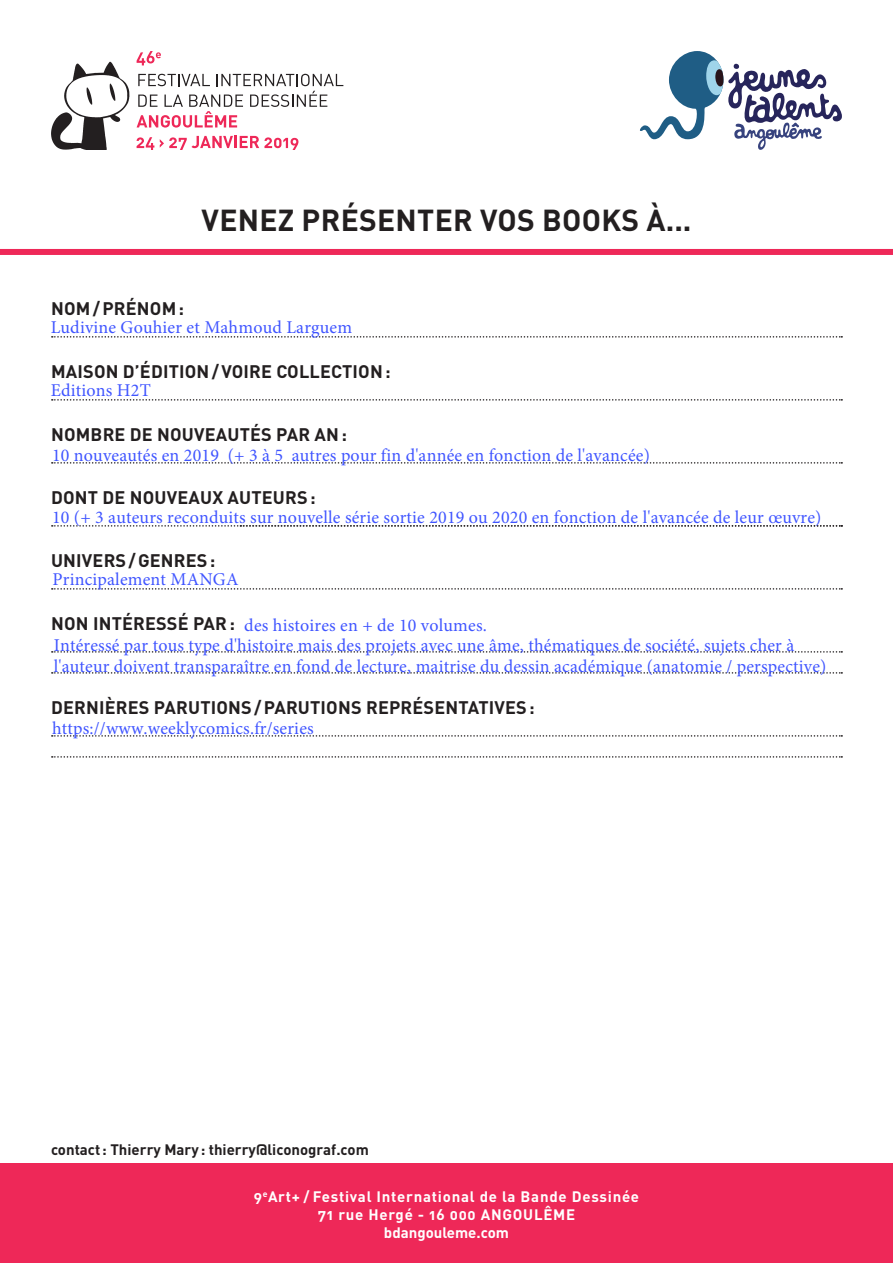
<style>
.page{position:relative;width:893px;height:1263px;background:#fff}
.page>*{position:absolute;margin:0;border:0;box-sizing:border-box;transform-origin:0 0}
.t1{font:700 30px "DIN Pro";letter-spacing:.01em;color:#231f20}
.t2{font:18px/21.6px "Minion Pro";letter-spacing:.01em;color:#4055ff}
.t3{font:700 18px "DIN Pro";letter-spacing:.01em;color:#231f20}
.t4{font:700 15px "DIN Pro";letter-spacing:.05em;color:#fff}
.t5{font:700 15px "DIN Pro";color:#231f20}
.t6{font:700 15px "DIN Pro";color:#fff}
</style>
<div class="page">
<div style="left:0;top:1163px;width:893px;height:100px;background:#ee2858"></div>
<svg style="left:640px;top:51px;width:202px;height:99px"></svg>
<svg style="left:51px;top:62px;width:78px;height:88px"></svg>
<svg style="left:137px;top:74px;width:206px;height:54px"></svg>
<svg style="left:137px;top:51px;width:24px;height:14px"></svg>
<svg style="left:137px;top:137px;width:17px;height:13px"></svg>
<svg style="left:160px;top:136px;width:138px;height:14px"></svg>
<svg style="left:52px;top:336px;width:790px;height:2px"></svg>
<svg style="left:52px;top:399px;width:790px;height:2px"></svg>
<svg style="left:52px;top:462px;width:790px;height:2px"></svg>
<svg style="left:52px;top:525px;width:790px;height:2px"></svg>
<svg style="left:52px;top:588px;width:790px;height:2px"></svg>
<svg style="left:52px;top:672px;width:790px;height:2px"></svg>
<svg style="left:52px;top:651px;width:790px;height:2px"></svg>
<svg style="left:52px;top:756px;width:790px;height:2px"></svg>
<svg style="left:52px;top:735px;width:790px;height:2px"></svg>
<div style="left:0;top:249px;width:893px;height:6px;background:#ee2858"></div>
<p class="t1" style="left:202px;top:200px;width:491px">VENEZ PRÉSENTER VOS BOOKS À...</p>
<p class="t3" style="left:51px;top:296px;width:135px">NOM/PRÉNOM:</p>
<p class="t2" style="left:51px;top:317px;width:303px">Ludivine Gouhier et Mahmoud Larguem</p>
<p class="t3" style="left:51px;top:359px;width:341px">MAISON D’ÉDITION/VOIRE COLLECTION:</p>
<p class="t2" style="left:51px;top:379px;width:102px">Editions H2T</p>
<p class="t3" style="left:51px;top:422px;width:297px">NOMBRE DE NOUVEAUTÉS PAR AN:</p>
<p class="t2" style="left:52px;top:444px;width:599px">10 nouveautés en 2019 (+ 3 à 5 autres pour fin d'année en fonction de l'avancée)</p>
<p class="t3" style="left:51px;top:485px;width:266px">DONT DE NOUVEAUX AUTEURS:</p>
<p class="t2" style="left:52px;top:507px;width:771px">10 (+ 3 auteurs reconduits sur nouvelle série sortie 2019 ou 2020 en fonction de l'avancée de leur œuvre)</p>
<p class="t3" style="left:51px;top:548px;width:166px">UNIVERS/GENRES:</p>
<p class="t2" style="left:53px;top:568px;width:187px">Principalement MANGA</p>
<p class="t3" style="left:51px;top:611px;width:185px">NON INTÉRESSÉ PAR:</p>
<p class="t2" style="left:244px;top:615px;width:244px">des histoires en + de 10 volumes.</p>
<p class="t2" style="left:54px;top:634px;width:774px">Intéressé par tous type d'histoire mais des projets avec une âme, thématiques de société, sujets cher à l'auteur doivent transparaître en fond de lecture, maitrise du dessin académique (anatomie / perspective)</p>
<p class="t3" style="left:51px;top:695px;width:485px">DERNIÈRES PARUTIONS/PARUTIONS REPRÉSENTATIVES:</p>
<p class="t2" style="left:52px;top:718px;width:263px">https://www.weeklycomics.fr/series</p>
<p class="t5" style="left:51px;top:1139px;width:319px">contact: Thierry Mary : thierry@liconograf.com</p>
<p class="t4" style="left:254px;top:1186px;width:387px">9<sup>e</sup>Art+ / Festival International de la Bande Dessinée</p>
<p class="t4" style="left:318px;top:1204px;width:259px">71 rue Hergé - 16 000 ANGOULÊME</p>
<p class="t6" style="left:384px;top:1222px;width:127px">bdangouleme.com</p>
</div>
